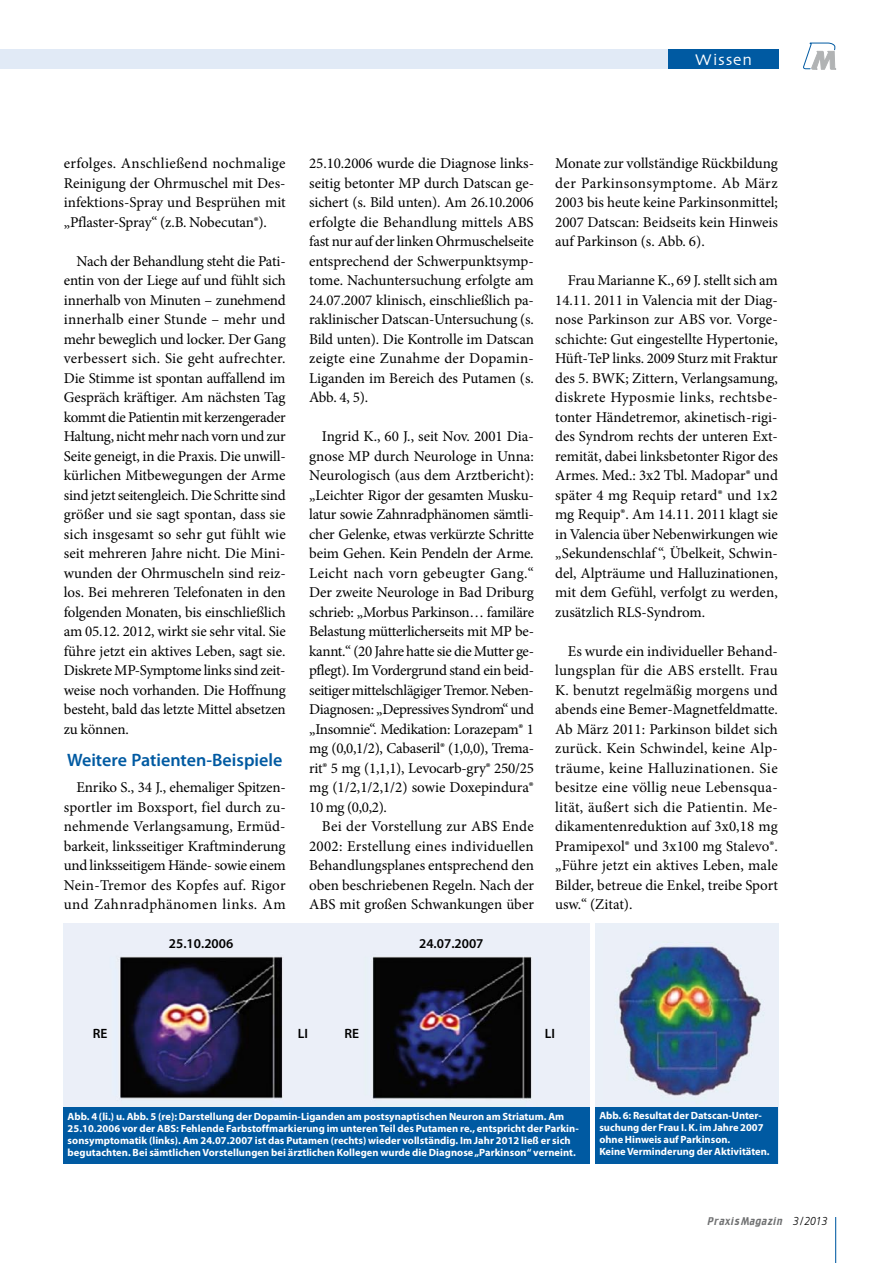
<style>
.page{position:relative;width:885px;height:1263px;background:#fff}
.page>*{position:absolute;margin:0;border:0;box-sizing:border-box;transform-origin:0 0}
.t1{font:600 18px "Myriad Pro";color:#005aa2}
.t2{font:16.5px "Skia";letter-spacing:.05em;color:#fff}
.t3{font:15px/19.5px "Minion Pro";color:#000;text-align:justify}
.t4{font:600 13.5px "Myriad Pro";color:#000}
.t5{font:12.75px "Star Trek TNG Crille";color:#707172;scale:.9 1}
.t6{font:700 10.5px/12px "Myriad Pro";letter-spacing:.005em;color:#fff}
.s1{font-family:"Frutiger";font-weight:300;font-style:italic;font-size:11.55px;color:#000}
</style>
<div class="page">
<hr style="left:835px;top:1217px;width:1px;height:46px;background:#005aa2">
<svg style="left:803px;top:42px;width:33px;height:28px"></svg>
<div style="left:0;top:50px;width:690px;height:19px;background:#e1eaf6"></div>
<div style="left:668px;top:50px;width:110px;height:19px;background:#005aa2"></div>
<img style="left:65px;top:924px;width:524px;height:183px">
<div style="left:63px;top:1107px;width:526px;height:57px;background:#005aa2"></div>
<div style="left:595px;top:924px;width:183px;height:240px;background:#eaf0f8"></div>
<img style="left:619px;top:946px;width:142px;height:150px">
<div style="left:595px;top:1107px;width:182px;height:57px;background:#005aa2"></div>
<p class="t2" style="left:694px;top:50px;width:59px">Wissen</p>
<p class="t3" style="left:64px;top:154px;width:223px">erfolges. Anschließend nochmalige Reinigung der Ohrmuschel mit Des&shy;infektions-Spray und Besprühen mit „Pflaster-Spray“ (z.B. Nobecutan®).</p>
<p class="t3" style="left:64px;top:251px;width:223px;text-indent:13px">Nach der Behandlung steht die Pati&shy;entin von der Liege auf und fühlt sich innerhalb von Minuten – zunehmend innerhalb einer Stunde – mehr und mehr beweglich und locker. Der Gang verbessert sich. Sie geht aufrechter.<br>Die Stimme ist spontan auffallend im Gespräch kräftiger. Am nächsten Tag kommt die Patientin mit kerzengerader Haltung, nicht mehr nach vorn und zur Seite geneigt, in die Praxis. Die unwill&shy;kürlichen Mitbewegungen der Arme sind jetzt seitengleich. Die Schritte sind größer und sie sagt spontan, dass sie sich insgesamt so sehr gut fühlt wie seit mehreren Jahre nicht. Die Mini&shy;wunden der Ohrmuscheln sind reiz&shy;los. Bei mehreren Telefonaten in den folgenden Monaten, bis einschließlich am 05.12. 2012, wirkt sie sehr vital. Sie führe jetzt ein aktives Leben, sagt sie.<br>Diskrete MP-Symptome links sind zeit&shy;weise noch vorhanden. Die Hoffnung besteht, bald das letzte Mittel absetzen zu können.</p>
<p class="t1" style="left:67px;top:749px;width:217px">Weitere Patienten-Beispiele</p>
<p class="t3" style="left:64px;top:778px;width:223px;text-indent:13px">Enriko S., 34 J., ehemaliger Spitzen&shy;sportler im Boxsport, fiel durch zu&shy;nehmende Verlangsamung, Ermüd&shy;barkeit, linksseitiger Kraftminderung und linksseitigem Hände- sowie einem Nein-Tremor des Kopfes auf. Rigor und Zahnradphänomen links. Am</p>
<p class="t3" style="left:309px;top:154px;width:226px">25.10.2006 wurde die Diagnose links&shy;seitig betonter MP durch Datscan ge&shy;sichert (s. Bild unten). Am 26.10.2006 erfolgte die Behandlung mittels ABS fast nur auf der linken Ohrmuschelseite entsprechend der Schwerpunktsymp&shy;tome. Nachuntersuchung erfolgte am 24.07.2007 klinisch, einschließlich pa&shy;raklinischer Datscan-Untersuchung (s.<br>Bild unten). Die Kontrolle im Datscan zeigte eine Zunahme der Dopamin-Liganden im Bereich des Putamen (s.<br>Abb. 4, 5).</p>
<p class="t3" style="left:309px;top:427px;width:226px;text-indent:13px">Ingrid K., 60 J., seit Nov. 2001 Dia&shy;gnose MP durch Neurologe in Unna:<br>Neurologisch (aus dem Arztbericht): „Leichter Rigor der gesamten Musku&shy;latur sowie Zahnradphänomen sämtli&shy;cher Gelenke, etwas verkürzte Schritte beim Gehen. Kein Pendeln der Arme.<br>Leicht nach vorn gebeugter Gang.“ Der zweite Neurologe in Bad Driburg schrieb: „Morbus Parkinson… familäre Belastung mütterlicherseits mit MP be&shy;kannt.“ (20 Jahre hatte sie die Mutter ge&shy;pflegt). Im Vordergrund stand ein beid&shy;seitiger mittelschlägiger Tremor. Neben-Diagnosen: „Depressives Syndrom“ und „Insomnie“. Medikation: Lorazepam® 1 mg (0,0,1/2), Cabaseril® (1,0,0), Trema&shy;rit® 5 mg (1,1,1), Levocarb-gry® 250/25 mg (1/2,1/2,1/2) sowie Doxepindura® 10 mg (0,0,2).</p>
<p class="t3" style="left:309px;top:817px;width:226px;text-indent:13px">Bei der Vorstellung zur ABS Ende 2002: Erstellung eines individuellen Behandlungsplanes entsprechend den oben beschriebenen Regeln. Nach der ABS mit großen Schwankungen über</p>
<p class="t4" style="left:169px;top:935px;width:66px">25.10.2006</p>
<p class="t4" style="left:419px;top:935px;width:66px">24.07.2007</p>
<p class="t3" style="left:555px;top:154px;width:224px">Monate zur vollständige Rückbildung der Parkinsonsymptome. Ab März 2003 bis heute keine Parkinsonmittel; 2007 Datscan: Beidseits kein Hinweis auf Parkinson (s. Abb. 6).</p>
<p class="t3" style="left:555px;top:271px;width:224px;text-indent:13px">Frau Marianne K., 69 J. stellt sich am 14.11. 2011 in Valencia mit der Diag&shy;nose Parkinson zur ABS vor. Vorge&shy;schichte: Gut eingestellte Hypertonie, Hüft-TeP links. 2009 Sturz mit Fraktur des 5. BWK; Zittern, Verlangsamung, diskrete Hyposmie links, rechtsbe&shy;tonter Händetremor, akinetisch-rigi&shy;des Syndrom rechts der unteren Ext&shy;remität, dabei linksbetonter Rigor des Armes. Med.: 3x2 Tbl. Madopar® und später 4 mg Requip retard® und 1x2 mg Requip®. Am 14.11. 2011 klagt sie in Valencia über Nebenwirkungen wie „Sekundenschlaf “, Übelkeit, Schwin&shy;del, Alpträume und Halluzinationen, mit dem Gefühl, verfolgt zu werden, zusätzlich RLS-Syndrom.</p>
<p class="t3" style="left:555px;top:641px;width:224px;text-indent:13px">Es wurde ein individueller Behand&shy;lungsplan für die ABS erstellt. Frau K. benutzt regelmäßig morgens und abends eine Bemer-Magnetfeldmatte.<br>Ab März 2011: Parkinson bildet sich zurück. Kein Schwindel, keine Alp&shy;träume, keine Halluzinationen. Sie besitze eine völlig neue Lebensqua&shy;lität, äußert sich die Patientin. Me&shy;dikamentenreduktion auf 3x0,18 mg Pramipexol® und 3x100 mg Stalevo®. „Führe jetzt ein aktives Leben, male Bilder, betreue die Enkel, treibe Sport usw.“ (Zitat).</p>
<p class="t4" style="left:93px;top:1025px;width:16px">RE</p>
<p class="t4" style="left:298px;top:1025px;width:12px">LI</p>
<p class="t4" style="left:344px;top:1025px;width:16px">RE</p>
<p class="t4" style="left:544px;top:1025px;width:12px">LI</p>
<p class="t6" style="left:68px;top:1110px;width:512px">Abb. 4 (li.) u. Abb. 5 (re): Darstellung der Dopamin-Liganden am postsynaptischen Neuron am Striatum. Am 25.10.2006 vor der ABS: Fehlende Farbstoffmarkierung im unteren Teil des Putamen re., entspricht der Parkin&shy;sonsymptomatik (links). Am 24.07.2007 ist das Putamen (rechts) wieder vollständig. Im Jahr 2012 ließ er sich begutachten. Bei sämtlichen Vorstellungen bei ärztlichen Kollegen wurde die Diagnose „Parkinson“ verneint.</p>
<p class="t6" style="left:599px;top:1109px;width:172px">Abb. 6: Resultat der Datscan-Unter&shy;suchung der Frau I. K. im Jahre 2007 ohne Hinweis auf Parkinson.<br>Keine Verminderung der Aktivitäten.</p>
<p class="t5" style="left:707px;top:1214px;width:135px">Praxis Magazin <span class="s1">3/2013</span></p>
</div>
